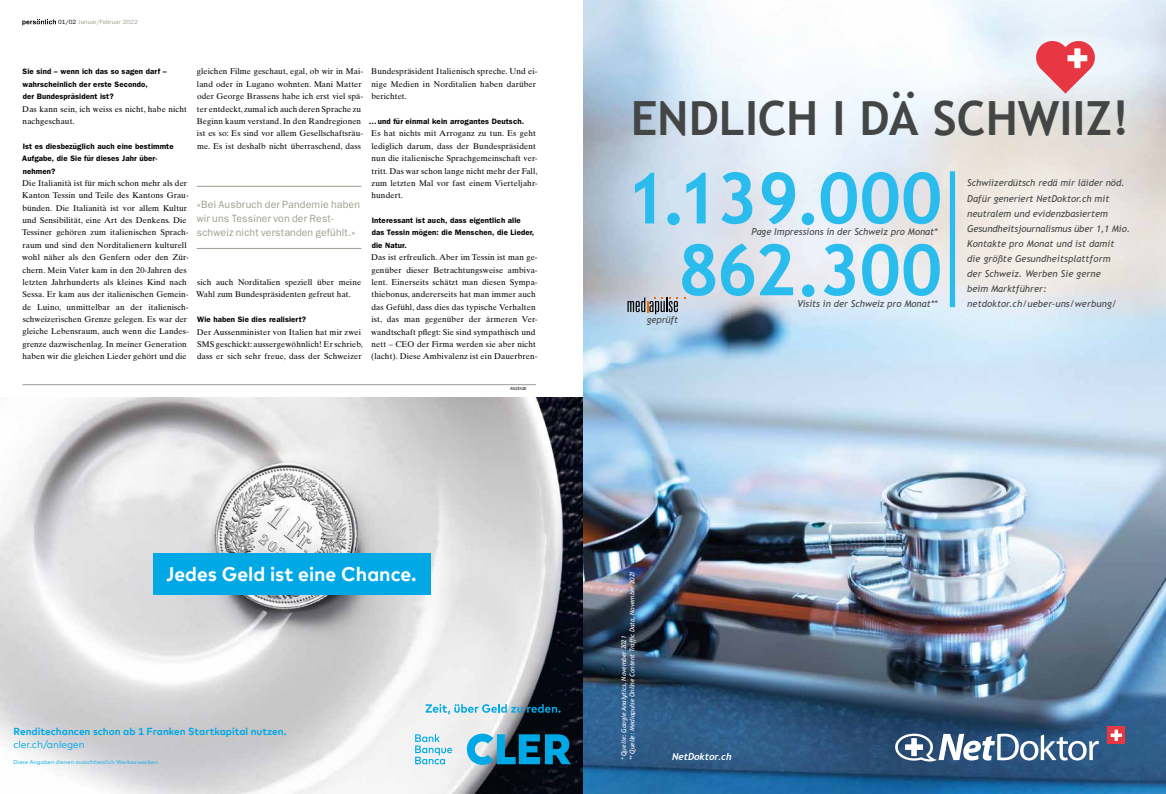
<style>
.page{position:relative;width:1166px;height:794px;background:#fff}
.page>*{position:absolute;margin:0;border:0;box-sizing:border-box;transform-origin:0 0}
.t1{font:700 70.7px/71.8px "Trebuchet MS";letter-spacing:-.005em;color:#2bbcee;text-align:right}
.t2{font:700 47.07px "Trebuchet MS";color:#444545}
.t3{font:700 19.69px "Cler Mark Text";color:#fff}
.t4{font:10.5px/14px "Franklin Gothic";letter-spacing:.015em;color:#9e9d90}
.t5{font:700 10.24px "Cler Mark Text";color:#00a9e5}
.t6{font:10.24px "Cler Mark Text";color:#00a9e5}
.t7{font:italic 700 9.62px "Trebuchet";color:#fff}
.t8{font:italic 9.45px/15px "Trebuchet MS";color:#444545}
.t9{font:8.31px/12.3px "Times Ten";letter-spacing:.01em;color:#000}
.t10{font:600 7.88px/12.3px "Franklin Gothic";letter-spacing:.015em;color:#000}
.t11{font:italic 6.56px/8.5px "Trebuchet MS";letter-spacing:-.01em;color:#fff}
.t12{font:6.12px "Franklin Gothic";letter-spacing:.015em;color:#9e9d90}
.t13{font:5.6px "Cler Mark Text";letter-spacing:.03em;color:#00a9e5}
.t14{font:4.38px "Franklin Gothic";color:#000}
.s1{color:#000}
</style>
<div class="page">
<hr style="left:197px;top:186px;width:164px;height:1px;background:#9e9d90">
<hr style="left:197px;top:248px;width:164px;height:1px;background:#9e9d90">
<svg style="left:22px;top:19px;width:34px;height:6px"></svg>
<img style="left:0;top:397px;width:583px;height:397px">
<svg style="left:415px;top:734px;width:37px;height:30px"></svg>
<svg style="left:467px;top:733px;width:104px;height:32px;background:#2682a5"></svg>
<svg style="left:425px;top:704px;width:135px;height:10px"></svg>
<div style="left:153px;top:553px;width:277px;height:42px;background:#00a9e5"></div>
<hr style="left:22px;top:384px;width:514px;height:1px;background:#9d9d9c">
<img style="left:583px;top:0;width:583px;height:794px">
<img style="left:583px;top:247px;width:147px;height:116px">
<svg style="left:627px;top:297px;width:51px;height:17px"></svg>
<svg style="left:895px;top:733px;width:203px;height:28px"></svg>
<div style="left:1107px;top:726px;width:18px;height:18px;background:#e73742"></div>
<svg style="left:1110px;top:729px;width:12px;height:12px"></svg>
<div style="left:950px;top:171px;width:5px;height:136px;background:#2bbcee"></div>
<svg style="left:1034px;top:39px;width:62px;height:55px;background:#e98d95"></svg>
<p class="t12" style="left:58px;top:19px;width:81px"><span class="s1">01/02</span> Januar/Februar 2022</p>
<p class="t9" style="left:197px;top:65px;width:168px">gleichen Filme geschaut, egal, ob wir in Mai&shy;land oder in Lugano wohnten. Mani Matter oder George Brassens habe ich erst viel spä&shy;ter entdeckt, zumal ich auch deren Sprache zu Beginn kaum verstand. In den Randregionen ist es so: Es sind vor allem Gesellschaftsräu&shy;me. Es ist deshalb nicht überraschend, dass</p>
<p class="t9" style="left:371px;top:65px;width:168px">Bundespräsident Italienisch spreche. Und ei&shy;nige Medien in Norditalien haben darüber berichtet.</p>
<p class="t10" style="left:369px;top:115px;width:157px">…und für einmal kein arrogantes Deutsch.</p>
<p class="t9" style="left:371px;top:127px;width:168px">Es hat nichts mit Arroganz zu tun. Es geht lediglich darum, dass der Bundespräsident nun die italienische Sprachgemeinschaft ver&shy;tritt. Das war schon lange nicht mehr der Fall, zum letzten Mal vor fast einem Vierteljahr&shy;hundert.</p>
<p class="t10" style="left:372px;top:214px;width:164px">Interessant ist auch, dass eigentlich alle das Tessin mögen: die Menschen, die Lieder, die Natur.</p>
<p class="t9" style="left:371px;top:251px;width:168px">Das ist erfreulich. Aber im Tessin ist man ge&shy;genüber dieser Betrachtungsweise ambiva&shy;lent. Einerseits schätzt man diesen Sympa&shy;thiebonus, andererseits hat man immer auch das Gefühl, dass dies das typische Verhalten ist, das man gegenüber der ärmeren Ver&shy;wandtschaft pflegt: Sie sind sympathisch und nett – CEO der Firma werden sie aber nicht (lacht). Diese Ambivalenz ist ein Dauerbren-</p>
<p class="t10" style="left:23px;top:65px;width:146px">Sie sind – wenn ich das so sagen darf – wahrscheinlich der erste Secondo,<br>der Bundespräsident ist?</p>
<p class="t9" style="left:22px;top:102px;width:166px">Das kann sein, ich weiss es nicht, habe nicht nachgeschaut.</p>
<p class="t10" style="left:22px;top:140px;width:153px">Ist es diesbezüglich auch eine bestimmte<br>Aufgabe, die Sie für dieses Jahr über&shy;nehmen?</p>
<p class="t9" style="left:22px;top:177px;width:168px">Die Italianità ist für mich schon mehr als der Kanton Tessin und Teile des Kantons Grau&shy;bünden. Die Italianità ist vor allem Kultur und Sensibilität, eine Art des Denkens. Die Tessiner gehören zum italienischen Sprach&shy;raum und sind den Norditalienern kulturell wohl näher als den Genfern oder den Zür&shy;chern. Mein Vater kam in den 20-Jahren des letzten Jahrhunderts als kleines Kind nach Sessa. Er kam aus der italienischen Gemein&shy;de Luino, unmittelbar an der italienisch&shy;schweizerischen Grenze gelegen. Es war der gleiche Lebensraum, auch wenn die Landes&shy;grenze dazwischenlag. In meiner Generation haben wir die gleichen Lieder gehört und die</p>
<p class="t4" style="left:197px;top:197px;width:165px">«Bei Ausbruch der Pandemie haben wir uns Tessiner von der Rest&shy;schweiz nicht verstanden gefühlt.»</p>
<p class="t9" style="left:196px;top:276px;width:167px">sich auch Norditalien speziell über meine<br>Wahl zum Bundespräsidenten gefreut hat.</p>
<p class="t10" style="left:197px;top:313px;width:111px">Wie haben Sie dies realisiert?</p>
<p class="t9" style="left:197px;top:325px;width:168px">Der Aussenminister von Italien hat mir zwei<br>SMS geschickt: aussergewöhnlich! Er schrieb, dass er sich sehr freue, dass der Schweizer</p>
<h3 class="t3" style="left:166px;top:559px;width:252px">Jedes Geld ist eine Chance.</h3>
<p class="t5" style="left:13px;top:724px;width:275px">Renditechancen schon ab 1 Franken Startkapital nutzen.</p>
<p class="t6" style="left:13px;top:737px;width:73px">cler.ch/anlegen</p>
<p class="t13" style="left:13px;top:758px;width:147px">Diese Angaben dienen ausschliesslich Werbezwecken.</p>
<p class="t14" style="left:510px;top:386px;width:18px">ANZEIGE</p>
<h2 class="t2" style="left:631px;top:89px;width:500px">ENDLICH I DÄ SCHWIIZ!</h2>
<h1 class="t1" style="left:625px;top:162px;width:318px">1.139.000<br>862.300</h1>
<p class="t8" style="left:751px;top:224px;width:187px">Page Impressions in der Schweiz pro Monat*</p>
<p class="t8" style="left:647px;top:312px;width:33px">geprüft</p>
<p class="t8" style="left:797px;top:296px;width:142px">Visits in der Schweiz pro Monat**</p>
<p class="t8" style="left:967px;top:176px;width:164px">Schwiizerdütsch redä mir läider nöd.<br>Dafür generiert NetDoktor.ch mit neutralem und evidenzbasiertem<br>Gesundheitsjournalismus über 1,1 Mio.<br>Kontakte pro Monat und ist damit die größte Gesundheitsplattform<br>der Schweiz. Werben Sie gerne<br>beim Marktführer: netdoktor.ch/ueber-uns/werbung/</p>
<p class="t11" style="left:619px;top:760px;width:190px;rotate:-90deg">* Quelle: Google Analytics, November 2021<br>** Quelle: Mediapulse Online Content Traffic Data, November 2021</p>
<p class="t7" style="left:672px;top:751px;width:61px">NetDoktor.ch</p>
</div>
